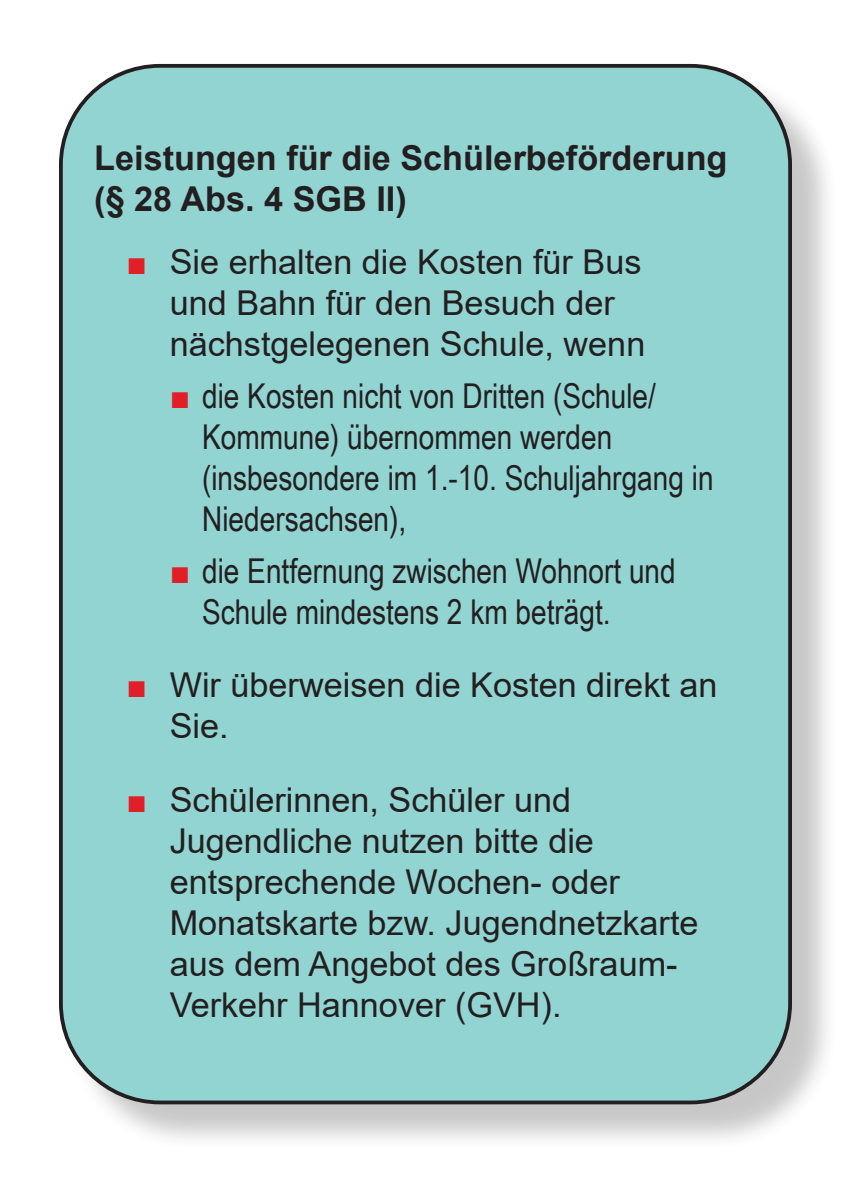
<style>
.page{position:relative;width:851px;height:1191px;background:#fff}
.page>*{position:absolute;margin:0;border:0;box-sizing:border-box;transform-origin:0 0}
.t1{font:34.4px/41.2px "Arial";color:#231f20}
.t2{font:34.4px/41.2px "Arial Narrow";color:#231f20}
.t3{font:700 34.4px/41.2px "Arial";color:#231f20}
.s1{font-size:34px;color:#e01f26}
.s2{font-family:"Arial";font-size:34px;color:#e01f26}
</style>
<div class="page">
<div style="left:65px;top:70px;width:773px;height:1080px;background:#231f20;opacity:.25"></div>
<div style="left:61px;top:66px;width:729px;height:1036px;background:#92d4d1;border-radius:99px"></div>
<p class="t3" style="left:94px;top:138px;width:634px">Leistungen für die Schülerbeförderung (§ 28 Abs. 4 SGB II)</p>
<p class="t1" style="left:170px;top:241px;width:477px;text-indent:-43px"><span class="s1">■</span> Sie erhalten die Kosten für Bus und Bahn für den Besuch der nächstgelegenen Schule, wenn</p>
<p class="t2" style="left:202px;top:373px;width:513px;text-indent:-32px"><span class="s2">■</span> die Kosten nicht von Dritten (Schule/<br>Kommune) übernommen werden (insbesondere im 1.-10. Schuljahrgang in<br>Niedersachsen),</p>
<p class="t2" style="left:202px;top:548px;width:475px;text-indent:-32px"><span class="s2">■</span> die Entfernung zwischen Wohnort und<br>Schule mindestens 2 km beträgt.</p>
<p class="t1" style="left:170px;top:664px;width:549px;text-indent:-43px"><span class="s1">■</span> Wir überweisen die Kosten direkt an<br>Sie.</p>
<p class="t1" style="left:170px;top:778px;width:530px;text-indent:-43px"><span class="s1">■</span> Schülerinnen, Schüler und<br>Jugendliche nutzen bitte die entsprechende Wochen- oder<br>Monatskarte bzw. Jugendnetzkarte aus dem Angebot des Großraum-<br>Verkehr Hannover (GVH).</p>
</div>
